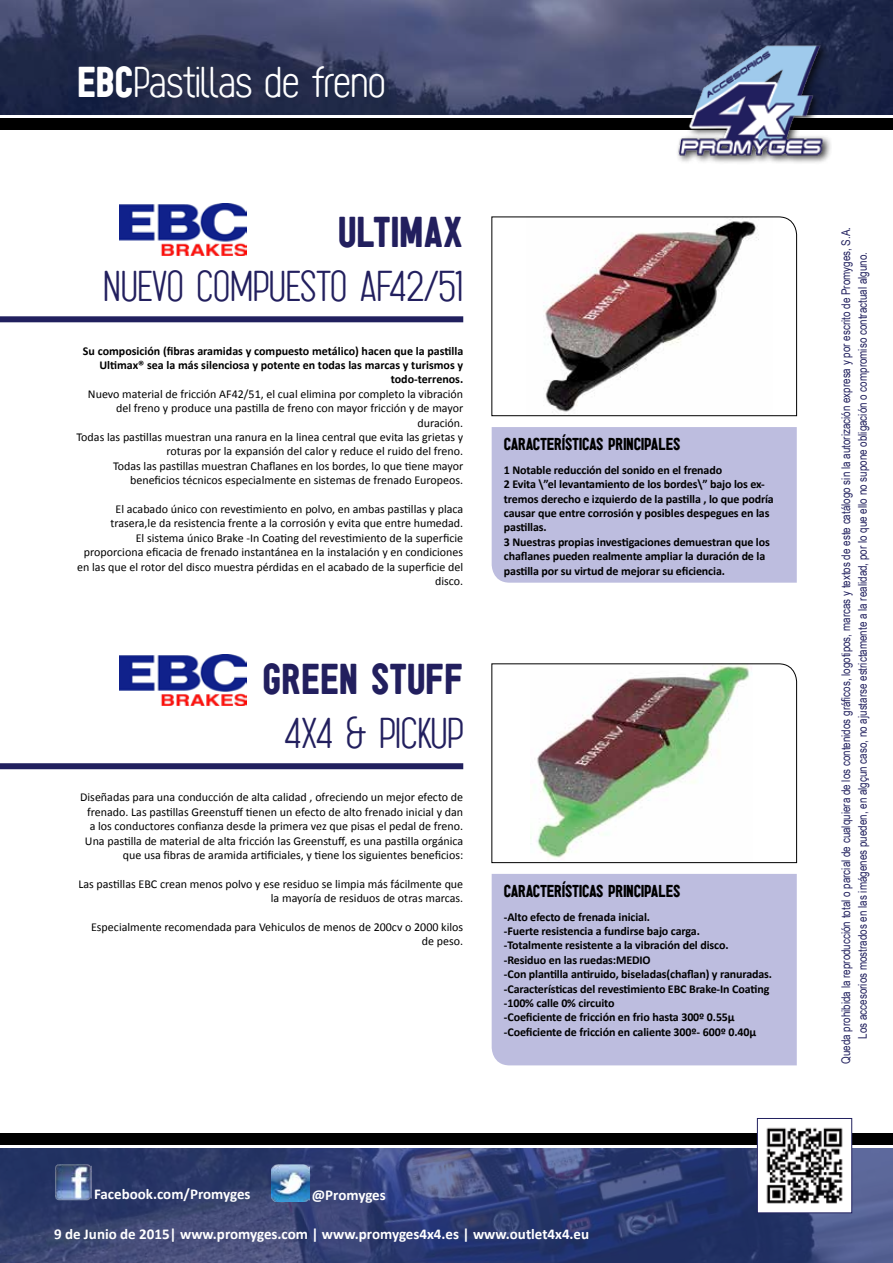
<style>
.page{position:relative;width:893px;height:1263px;background:#fff}
.page>*{position:absolute;margin:0;border:0;box-sizing:border-box;transform-origin:0 0}
.t1{font:200 45px "Sugo";color:#221f5e}
.t2{font:200 45px "Sugo";letter-spacing:-.01em;color:#fff}
.t3{font:45px "Sugo";color:#221f5e}
.t4{font:18px "Sugo";letter-spacing:-.015em;color:#000}
.t5{font:700 15px "Calibri";color:#fff}
.t6{font:12px/14.4px "Calibri";color:#000;text-align:right}
.t7{font:700 12px/14.4px "Calibri";letter-spacing:-.01em;color:#000}
.t8{font:12px/16.5px "Arial Narrow";color:#21205e;text-align:center}
.s1{font-weight:400}
</style>
<div class="page">
<img style="left:0;top:1148px;width:892px;height:115px">
<img style="left:54px;top:1163px;width:38px;height:38px">
<img style="left:272px;top:1164px;width:37px;height:38px">
<div style="left:0;top:1134px;width:893px;height:11px;background:#000"></div>
<svg style="left:757px;top:1118px;width:95px;height:95px"></svg>
<img style="left:0;top:0;width:892px;height:115px">
<div style="left:0;top:118px;width:893px;height:11px;background:#000"></div>
<img style="left:670px;top:30px;width:169px;height:133px">
<hr style="left:892px;top:1148px;width:1px;height:115px;background:#25408f">
<hr style="left:892px;top:0;width:1px;height:115px;background:#25408f">
<div style="left:492px;top:427px;width:305px;height:156px;background:#bdbddf"></div>
<div style="left:0;top:316px;width:463px;height:6px;background:#21205e"></div>
<img style="left:119px;top:654px;width:128px;height:52px">
<svg style="left:491px;top:217px;width:306px;height:199px"></svg>
<div style="left:0;top:763px;width:463px;height:6px;background:#21205e"></div>
<svg style="left:491px;top:663px;width:306px;height:200px"></svg>
<div style="left:492px;top:874px;width:305px;height:191px;background:#bdbddf"></div>
<img style="left:119px;top:204px;width:128px;height:51px">
<h1 class="t2" style="left:77px;top:56px;width:310px"><span class="s1">EBC</span> Pastillas de freno</h1>
<h1 class="t3" style="left:338px;top:205px;width:127px">ULTIMAX</h1>
<h1 class="t1" style="left:103px;top:261px;width:361px">NUEVO COMPUESTO AF42/51</h1>
<p class="t7" style="left:83px;top:343px;width:382px;text-align:right">Su composición (fibras aramidas y compuesto metálico) hacen que la pastilla<br>Ultimax® sea la más silenciosa y potente en todas las marcas y turismos y todo-terrenos.</p>
<p class="t6" style="left:77px;top:387px;width:388px">Nuevo material de fricción AF42/51, el cual elimina por completo la vibración del freno y produce una pastilla de freno con mayor fricción y de mayor duración.<br>Todas las pastillas muestran una ranura en la linea central que evita las grietas y roturas por la expansión del calor y reduce el ruido del freno.<br>Todas las pastillas muestran Chaflanes en los bordes, lo que tiene mayor beneficios técnicos especialmente en sistemas de frenado Europeos.</p>
<p class="t6" style="left:77px;top:502px;width:388px">El acabado único con revestimiento en polvo, en ambas pastillas y placa trasera,le da resistencia frente a la corrosión y evita que entre humedad.<br>El sistema único Brake -In Coating del revestimiento de la superficie proporciona eficacia de frenado instantánea en la instalación y en condiciones en las que el rotor del disco muestra pérdidas en el acabado de la superficie del disco.</p>
<h1 class="t3" style="left:262px;top:652px;width:203px">GREEN STUFF</h1>
<h1 class="t1" style="left:285px;top:707px;width:180px">4X4 &amp; PICKUP</h1>
<p class="t6" style="left:80px;top:790px;width:385px">Diseñadas para una conducción de alta calidad , ofreciendo un mejor efecto de frenado. Las pastillas Greenstuff tienen un efecto de alto frenado inicial y dan a los conductores confianza desde la primera vez que pisas el pedal de freno.<br>Una pastilla de material de alta fricción las Greenstuff, es una pastilla orgánica que usa fibras de aramida artificiales, y tiene los siguientes beneficios:</p>
<p class="t6" style="left:78px;top:877px;width:386px">Las pastillas EBC crean menos polvo y ese residuo se limpia más fácilmente que la mayoría de residuos de otras marcas.</p>
<p class="t6" style="left:91px;top:920px;width:374px">Especialmente recomendada para Vehiculos de menos de 200cv o 2000 kilos de peso.</p>
<h2 class="t4" style="left:504px;top:433px;width:178px">CARACTERÍSTICAS PRINCIPALES</h2>
<p class="t7" style="left:504px;top:463px;width:271px">1 Notable reducción del sonido en el frenado<br>2 Evita \”el levantamiento de los bordes\” bajo los ex&shy;tremos derecho e izquierdo de la pastilla , lo que podría causar que entre corrosión y posibles despegues en las pastillas.<br>3 Nuestras propias investigaciones demuestran que los chaflanes pueden realmente ampliar la duración de la pastilla por su virtud de mejorar su eficiencia.</p>
<h2 class="t4" style="left:504px;top:880px;width:178px">CARACTERÍSTICAS PRINCIPALES</h2>
<p class="t7" style="left:504px;top:909px;width:270px">-Alto efecto de frenada inicial.<br>-Fuerte resistencia a fundirse bajo carga.<br>-Totalmente resistente a la vibración del disco. -Residuo en las ruedas:MEDIO<br>-Con plantilla antiruido, biseladas(chaflan) y ranuradas. -Características del revestimiento EBC Brake-In Coating -100% calle 0% circuito<br>-Coeficiente de fricción en frio hasta 300º 0.55µ -Coeficiente de fricción en caliente 300º- 600º 0.40µ</p>
<p class="t5" style="left:94px;top:1184px;width:158px">Facebook.com/Promyges</p>
<p class="t5" style="left:54px;top:1224px;width:537px">9 de Junio de 2015| www.promyges.com | www.promyges4x4.es | www.outlet4x4.eu</p>
<p class="t5" style="left:312px;top:1185px;width:76px">@Promyges</p>
<p class="t8" style="left:837px;top:1064px;width:838px;rotate:-90deg">Queda prohibida la reproducción total o parcial de cualquiera de los contenidos gráficos, logotipos, marcas y textos de este catálogo sin la autorización expresa y por escrito de Promyges, S.A.<br>Los accesorios mostrados en las imágenes pueden, en algçun caso, no ajustarse estrictamente a la realidad, por lo que ello no supone obligación o compromiso contractual alguno.</p>
</div>
